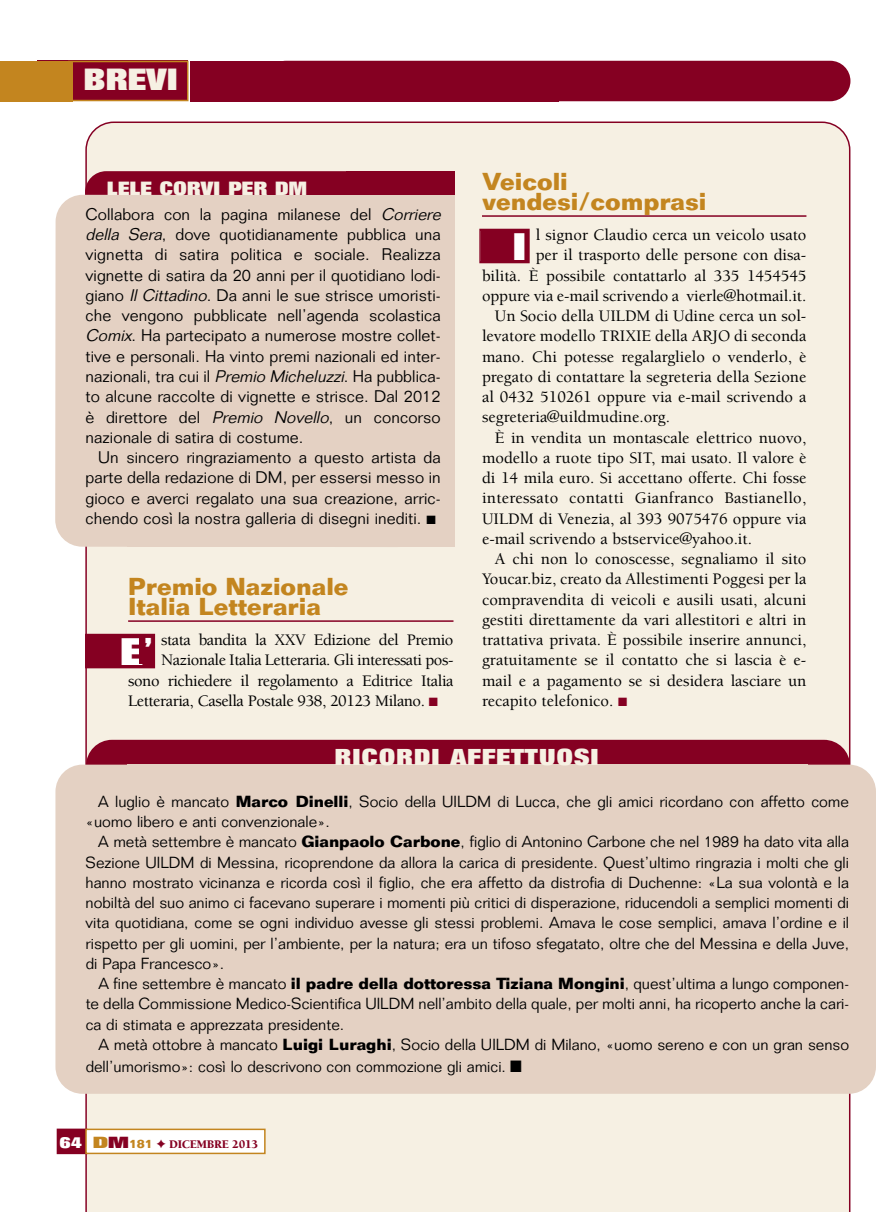
<style>
.page{position:relative;width:893px;height:1212px;background:#fff}
.page>*{position:absolute;margin:0;border:0;box-sizing:border-box;transform-origin:0 0}
.t1{font:800 37.5px "Folio";color:#fff}
.t2{font:800 30px "Folio";color:#f6f0e3}
.t3{font:700 24px/20.2px "Folio";color:#c3851f}
.t4{font:800 22.5px "Folio";letter-spacing:.035em;color:#f6f0e3}
.t5{font:800 18.75px "Folio";color:#f6f0e3}
.t6{font:500 16.5px "Berkeley";color:#000}
.t7{font:300 16.5px "Folio";letter-spacing:.005em;color:#000}
.t8{font:500 16.5px "Berkeley";letter-spacing:-.025em;color:#000}
.t9{font:500 16.5px "Berkeley";letter-spacing:.02em;color:#000}
.t10{font:300 15.75px "Folio";color:#000}
.t11{font:800 15.75px "Folio";color:#fff}
.t12{font:900 12px "Berkeley";letter-spacing:-.015em;color:#850022}
.s1{font-style:italic}
.s2{color:#850022}
.s3{font-weight:700}
.s4{font-family:"Folio";font-weight:800;font-size:15.75px;color:#c3851f}
.s5{font-family:"Folio";font-weight:800;font-size:15.75px}
.s6{font-family:"Folio";font-weight:700;color:#c3851f}
</style>
<div class="page">
<div style="left:85px;top:121px;width:765px;height:1091px;background:#f6f0e3"></div>
<div style="left:86px;top:740px;width:764px;height:52px;background:#850022;border-radius:26px"></div>
<div style="left:58px;top:1130px;width:28px;height:22px;background:#850022"></div>
<div style="left:57px;top:1128px;width:30px;height:26px;border:2px solid #850022"></div>
<div style="left:87px;top:1130px;width:177px;height:22px;background:#fff"></div>
<div style="left:85px;top:1128px;width:181px;height:26px;border:2px solid #c3851f"></div>
<div style="left:37px;top:61px;width:151px;height:39px;background:#850022"></div>
<div style="left:0;top:61px;width:72px;height:40px;background:#c3851f"></div>
<div style="left:266px;top:61px;width:584px;height:40px;background:#850022;border-radius:20px"></div>
<div style="left:190px;top:61px;width:369px;height:40px;background:#850022"></div>
<div style="left:68px;top:61px;width:120px;height:40px;border:2px solid #c3851f"></div>
<hr style="left:482px;top:215px;width:324px;height:2px;background:#850022">
<div style="left:347px;top:171px;width:108px;height:40px;background:#850022"></div>
<div style="left:85px;top:171px;width:298px;height:43px;background:#850022;border-radius:21px"></div>
<div style="left:127px;top:195px;width:328px;height:352px;background:#e4d1c3"></div>
<div style="left:55px;top:195px;width:369px;height:352px;background:#e4d1c3;border-radius:27px"></div>
<div style="left:55px;top:765px;width:821px;height:329px;background:#e4d1c3;border-radius:27px"></div>
<hr style="left:128px;top:620px;width:325px;height:2px;background:#850022">
<div style="left:481px;top:230px;width:47px;height:32px;background:#850022"></div>
<div style="left:479px;top:229px;width:51px;height:34px;border:2px solid #850022"></div>
<div style="left:87px;top:635px;width:67px;height:32px;background:#850022"></div>
<div style="left:85px;top:634px;width:70px;height:34px;border:2px solid #850022"></div>
<div style="left:139px;top:636px;width:15px;height:28px;background:#850022"></div>
<p class="t2" style="left:83px;top:69px;width:97px">BREVI</p>
<p class="t5" style="left:107px;top:182px;width:202px">LELE CORVI PER DM</p>
<p class="t7" style="left:86px;top:208px;width:360px">Collabora con la pagina milanese del <span class="s1">Corriere</span></p>
<p class="t7" style="left:86px;top:228px;width:357px"><span class="s1">della Sera</span>, dove quotidianamente pubblica una</p>
<p class="t7" style="left:86px;top:249px;width:357px">vignetta di satira politica e sociale. Realizza</p>
<p class="t7" style="left:86px;top:269px;width:357px">vignette di satira da 20 anni per il quotidiano lodi-</p>
<p class="t7" style="left:86px;top:289px;width:357px">giano <span class="s1">IlCittadino</span>. Da anni le sue strisce umoristi-</p>
<p class="t7" style="left:86px;top:309px;width:357px">che vengono pubblicate nell’agenda scolastica</p>
<p class="t7" style="left:86px;top:330px;width:357px"><span class="s1">Comix</span>. Ha partecipato a numerose mostre collet-</p>
<p class="t7" style="left:86px;top:350px;width:357px">tive e personali. Ha vinto premi nazionali ed inter-</p>
<p class="t7" style="left:86px;top:370px;width:357px">nazionali, tra cui il <span class="s1">PremioMicheluzzi</span>. Ha pubblica-</p>
<p class="t7" style="left:86px;top:390px;width:357px">to alcune raccolte di vignette e strisce. Dal 2012</p>
<p class="t7" style="left:86px;top:411px;width:357px">è direttore del <span class="s1">Premio Novello</span>, un concorso</p>
<p class="t7" style="left:86px;top:431px;width:219px">nazionale di satira di costume.</p>
<p class="t7" style="left:98px;top:451px;width:344px">Un sincero ringraziamento a questo artista da</p>
<p class="t7" style="left:86px;top:471px;width:357px">parte della redazione di DM, per essersi messo in</p>
<p class="t7" style="left:86px;top:492px;width:357px">gioco e averci regalato una sua creazione, arric-</p>
<p class="t7" style="left:86px;top:512px;width:352px">chendo così la nostra galleria di disegni inediti. ■</p>
<p class="t3" style="left:128px;top:579px;width:222px">Premio Nazionale<br>Italia Letteraria</p>
<p class="t8" style="left:161px;top:633px;width:294px">stata bandita la XXV Edizione del Premio</p>
<p class="t8" style="left:161px;top:654px;width:294px">Nazionale Italia Letteraria. Gli interessati pos-</p>
<p class="t8" style="left:128px;top:674px;width:327px">sono richiedere il regolamento a Editrice Italia</p>
<p class="t8" style="left:128px;top:694px;width:311px">Letteraria, Casella Postale 938, 20123 Milano. <span class="s2">■</span></p>
<p class="t1" style="left:120px;top:638px;width:34px">E<sup>’</sup></p>
<p class="t3" style="left:482px;top:174px;width:226px">Veicoli vendesi/comprasi</p>
<p class="t6" style="left:536px;top:228px;width:272px">l signor Claudio cerca un veicolo usato</p>
<p class="t6" style="left:536px;top:249px;width:272px">per il trasporto delle persone con disa-</p>
<p class="t6" style="left:482px;top:269px;width:326px">bilità. È possibile contattarlo al 335 1454545</p>
<p class="t6" style="left:482px;top:289px;width:326px">oppure via e-mail scrivendo a vierle@hotmail.it.</p>
<p class="t6" style="left:495px;top:309px;width:313px">Un Socio della UILDM di Udine cerca un sol-</p>
<p class="t6" style="left:482px;top:330px;width:326px">levatore modello TRIXIE della ARJO di seconda</p>
<p class="t6" style="left:482px;top:350px;width:326px">mano. Chi potesse regalarglielo o venderlo, è</p>
<p class="t6" style="left:482px;top:370px;width:326px">pregato di contattare la segreteria della Sezione</p>
<p class="t6" style="left:482px;top:390px;width:326px">al 0432 510261 oppure via e-mail scrivendo a</p>
<p class="t6" style="left:482px;top:411px;width:190px">segreteria@uildmudine.org.</p>
<p class="t6" style="left:495px;top:431px;width:313px">È in vendita un montascale elettrico nuovo,</p>
<p class="t6" style="left:482px;top:451px;width:326px">modello a ruote tipo SIT, mai usato. Il valore è</p>
<p class="t6" style="left:482px;top:471px;width:326px">di 14 mila euro. Si accettano offerte. Chi fosse</p>
<p class="t9" style="left:482px;top:492px;width:326px">interessato contatti Gianfranco Bastianello,</p>
<p class="t6" style="left:482px;top:512px;width:326px">UILDM di Venezia, al 393 9075476 oppure via</p>
<p class="t6" style="left:482px;top:532px;width:271px">e-mail scrivendo a bstservice@yahoo.it.</p>
<p class="t6" style="left:495px;top:552px;width:313px">A chi non lo conoscesse, segnaliamo il sito</p>
<p class="t6" style="left:482px;top:573px;width:326px">Youcar.biz, creato da Allestimenti Poggesi per la</p>
<p class="t6" style="left:482px;top:593px;width:326px">compravendita di veicoli e ausili usati, alcuni</p>
<p class="t6" style="left:482px;top:613px;width:326px">gestiti direttamente da vari allestitori e altri in</p>
<p class="t6" style="left:482px;top:633px;width:326px">trattativa privata. È possibile inserire annunci,</p>
<p class="t6" style="left:482px;top:654px;width:326px">gratuitamente se il contatto che si lascia è e-</p>
<p class="t6" style="left:482px;top:674px;width:326px">mail e a pagamento se si desidera lasciare un</p>
<p class="t6" style="left:482px;top:694px;width:147px">recapito telefonico. <span class="s2">■</span></p>
<p class="t1" style="left:512px;top:233px;width:16px">I</p>
<p class="t4" style="left:335px;top:748px;width:266px">RICORDI AFFETTUOSI</p>
<p class="t10" style="left:98px;top:795px;width:752px">A luglio è mancato <span class="s3">Marco Dinelli</span>, Socio della UILDM di Lucca, che gli amici ricordano con affetto come</p>
<p class="t10" style="left:86px;top:816px;width:246px">«uomo libero e anti convenzionale».</p>
<p class="t10" style="left:98px;top:836px;width:752px">A metà settembre è mancato <span class="s3">Gianpaolo Carbone</span>, figlio di Antonino Carbone che nel 1989 ha dato vita alla</p>
<p class="t10" style="left:86px;top:856px;width:765px">Sezione UILDM di Messina, ricoprendone da allora la carica di presidente. Quest’ultimo ringrazia i molti che gli</p>
<p class="t10" style="left:86px;top:876px;width:765px">hanno mostrato vicinanza e ricorda così il figlio, che era affetto da distrofia di Duchenne: «La sua volontà e la</p>
<p class="t10" style="left:86px;top:897px;width:765px">nobiltà del suo animo ci facevano superare i momenti più critici di disperazione, riducendoli a semplici momenti di</p>
<p class="t10" style="left:86px;top:917px;width:765px">vita quotidiana, come se ogni individuo avesse gli stessi problemi. Amava le cose semplici, amava l’ordine e il</p>
<p class="t10" style="left:86px;top:937px;width:765px">rispetto per gli uomini, per l’ambiente, per la natura; era un tifoso sfegatato, oltre che del Messina e della Juve,</p>
<p class="t10" style="left:86px;top:957px;width:140px">di Papa Francesco».</p>
<p class="t10" style="left:98px;top:978px;width:752px">A fine settembre è mancato <span class="s3">il padre della dottoressa Tiziana Mongini</span>, quest’ultima a lungo componen-</p>
<p class="t10" style="left:86px;top:998px;width:765px">te della Commissione Medico-Scientifica UILDM nell’ambito della quale, per molti anni, ha ricoperto anche la cari-</p>
<p class="t10" style="left:86px;top:1018px;width:260px">ca di stimata e apprezzata presidente.</p>
<p class="t10" style="left:98px;top:1038px;width:752px">A metà ottobre à mancato <span class="s3">Luigi Luraghi</span>, Socio della UILDM di Milano, «uomo sereno e con un gran senso</p>
<p class="t10" style="left:86px;top:1061px;width:438px">dell’umorismo»: così lo descrivono con commozione gli amici. ■</p>
<p class="t11" style="left:60px;top:1136px;width:24px">64</p>
<p class="t12" style="left:93px;top:1140px;width:167px"><span class="s4">D</span><span class="s5">M</span><span class="s6">181</span> ✦ DICEMBRE 2013</p>
</div>
